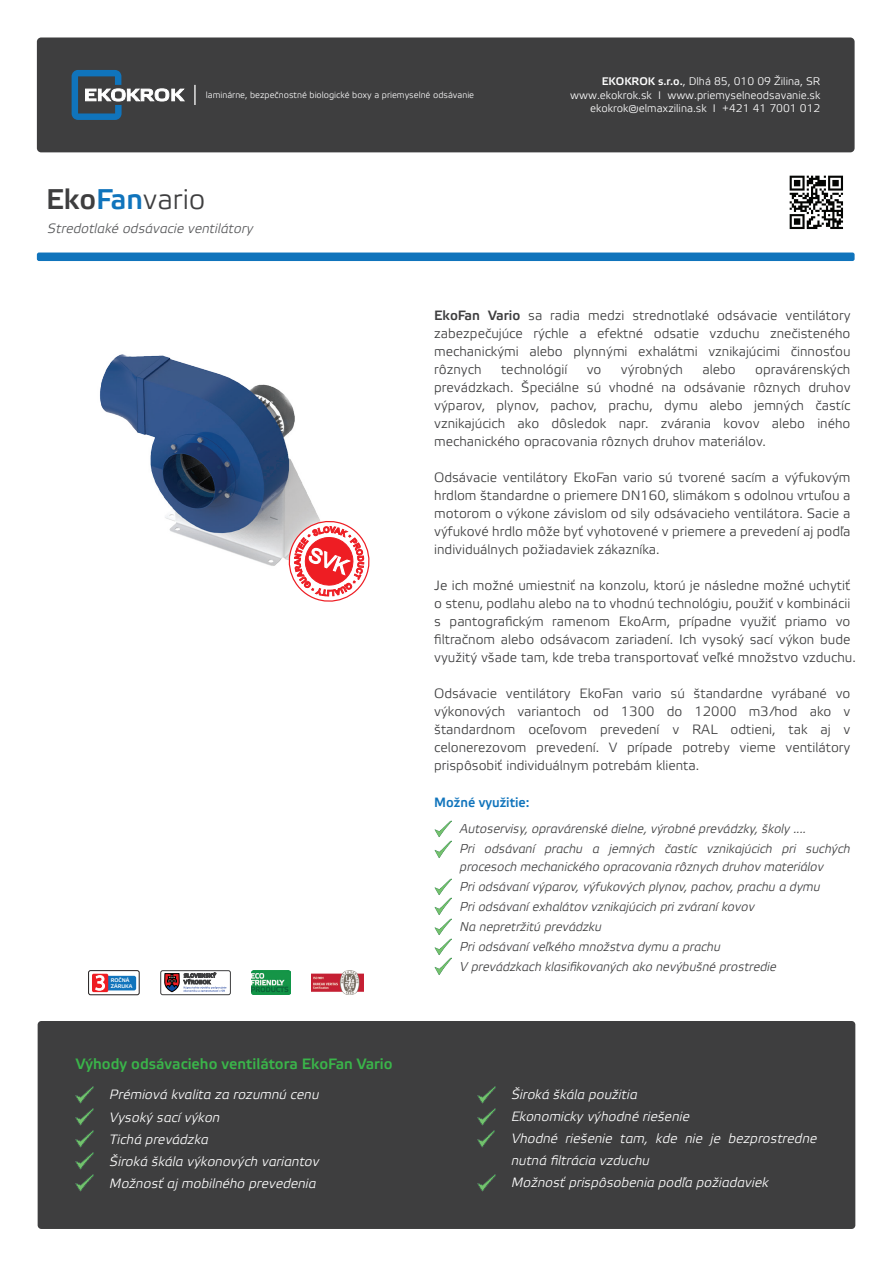
<style>
.page{position:relative;width:893px;height:1263px;background:#fff}
.page>*{position:absolute;margin:0;border:0;box-sizing:border-box;transform-origin:0 0}
.t1{font:28.5px "Elektra Light Pro";color:#3e3e3f}
.t2{font:700 15px "Elektra Light Pro";color:#3ab54a}
.t3{font:13.5px/18px "Elektra Light Pro";color:#3e3e3f;text-align:justify}
.t4{font:italic 13.5px/22px "Elektra Light Pro";color:#fff}
.t5{font:italic 13.5px "Elektra Light Pro";color:#57585a}
.t6{font:700 13.5px "Elektra Light Pro";color:#1074bc}
.t7{font:italic 12.75px/20px "Elektra Light Pro";color:#3e3e3f}
.t8{font:10.95px/13.2px "Elektra Light Pro";color:#fff;text-align:right}
.t9{font:9px "Elektra Light Pro";color:#fff}
.t10{font:700 5.25px/6.3px "Elektra Light Pro";color:#fff}
.s1{font-weight:700}
.s2{font-weight:700;color:#1074bc}
</style>
<div class="page">
<div style="left:38px;top:1021px;width:817px;height:208px;background:#3e3e3f;border-radius:4px"></div>
<img style="left:477px;top:1174px;width:18px;height:17px">
<img style="left:477px;top:1108px;width:18px;height:18px">
<img style="left:477px;top:1130px;width:18px;height:17px">
<img style="left:477px;top:1086px;width:18px;height:17px">
<img style="left:76px;top:1174px;width:17px;height:18px">
<img style="left:76px;top:1152px;width:17px;height:18px">
<img style="left:76px;top:1108px;width:17px;height:17px">
<img style="left:76px;top:1130px;width:17px;height:17px">
<img style="left:76px;top:1086px;width:17px;height:17px">
<div style="left:37px;top:252px;width:818px;height:9px;background:#1074bc;border-radius:2px"></div>
<img style="left:789px;top:175px;width:54px;height:54px">
<div style="left:37px;top:37px;width:818px;height:115px;background:#3e3e3f;border-radius:4px"></div>
<hr style="left:194px;top:85px;width:2px;height:20px;background:#fff">
<svg style="left:72px;top:70px;width:113px;height:50px"></svg>
<div style="left:160px;top:970px;width:71px;height:25px;border:1px solid #3e3e3f;border-radius:2px"></div>
<svg style="left:165px;top:972px;width:61px;height:20px"></svg>
<img style="left:252px;top:971px;width:38px;height:24px">
<img style="left:312px;top:971px;width:52px;height:24px">
<svg style="left:89px;top:970px;width:50px;height:25px"></svg>
<div style="left:88px;top:970px;width:52px;height:25px;border:1px solid #231f20;border-radius:2px"></div>
<div style="left:92px;top:976px;width:44px;height:14px;background:#1074bc;border-radius:2px"></div>
<div style="left:92px;top:974px;width:16px;height:18px;background:#ee1d23;border-radius:2px"></div>
<svg style="left:95px;top:975px;width:10px;height:16px"></svg>
<img style="left:434px;top:918px;width:17px;height:17px">
<img style="left:434px;top:938px;width:17px;height:17px">
<img style="left:434px;top:957px;width:17px;height:18px">
<img style="left:434px;top:878px;width:17px;height:17px">
<img style="left:434px;top:898px;width:17px;height:17px">
<img style="left:434px;top:841px;width:17px;height:17px">
<img style="left:434px;top:820px;width:17px;height:17px">
<img style="left:37px;top:260px;width:281px;height:306px">
<svg style="left:284px;top:516px;width:86px;height:86px"></svg>
<p class="t9" style="left:206px;top:90px;width:270px">laminárne, bezpečnostné biologické boxy a priemyselné odsávanie</p>
<h1 class="t1" style="left:46px;top:184px;width:161px"><span class="s1">Eko</span><span class="s2">Fan</span>vario</h1>
<p class="t5" style="left:48px;top:221px;width:207px">Stredotlaké odsávacie ventilátory</p>
<p class="t8" style="left:570px;top:75px;width:252px"><span class="s1">EKOKROK s.r.o.</span>, Dlhá 85, 010 09 Žilina, SR www.ekokrok.sk I www.priemyselneodsavanie.sk ekokrok@elmaxzilina.sk I +421 41 7001 012</p>
<p class="t3" style="left:434px;top:307px;width:418px"><span class="s1">EkoFan Vario</span> sa radia medzi strednotlaké odsávacie ventilátory zabezpečujúce rýchle a efektné odsatie vzduchu znečisteného mechanickými alebo plynnými exhalátmi vznikajúcimi činnosťou rôznych</p>
<p class="t3" style="left:434px;top:361px;width:418px;text-indent:321px">opravárenských prevádzkach. Špeciálne sú vhodné na odsávanie rôznych druhov výparov, plynov, pachov, prachu, dymu alebo jemných častíc vznikajúcich ako dôsledok napr. zvárania kovov alebo iného mechanického opracovania rôznych druhov materiálov.</p>
<p class="t3" style="left:434px;top:469px;width:418px">Odsávacie ventilátory EkoFan vario sú tvorené sacím a výfukovým hrdlom štandardne o priemere DN160, slimákom s odolnou vrtuľou a motorom o výkone závislom od sily odsávacieho ventilátora. Sacie a výfukové hrdlo môže byť vyhotovené v priemere a prevedení aj podľa individuálnych požiadaviek zákazníka.</p>
<p class="t3" style="left:434px;top:577px;width:423px;text-align:left">Je ich možné umiestniť na konzolu, ktorú je následne možné uchytiť o stenu, podlahu alebo na to vhodnú technológiu, použiť v kombinácii s pantografickým ramenom EkoArm, prípadne využiť priamo vo filtračnom alebo odsávacom zariadení. Ich vysoký sací výkon bude využitý všade tam, kde treba transportovať veľké množstvo vzduchu.</p>
<p class="t3" style="left:434px;top:685px;width:418px">Odsávacie ventilátory EkoFan vario sú štandardne vyrábané vo výkonových variantoch od 1300 do 12000 m3/hod ako v štandardnom oceľovom prevedení v RAL odtieni, tak aj v celonerezovom prevedení. V prípade potreby vieme ventilátory prispôsobiť individuálnym potrebám klienta.</p>
<p class="t3" style="left:501px;top:361px;width:68px">technológií</p>
<p class="t3" style="left:587px;top:361px;width:16px">vo</p>
<p class="t3" style="left:621px;top:361px;width:64px">výrobných</p>
<p class="t3" style="left:703px;top:361px;width:35px">alebo</p>
<p class="t6" style="left:434px;top:794px;width:97px">Možné využitie:</p>
<p class="t7" style="left:460px;top:819px;width:392px">Autoservisy, opravárenské dielne, výrobné prevádzky, školy ....<br>Pri odsávaní prachu a jemných častíc vznikajúcich pri suchých</p>
<p class="t7" style="left:460px;top:857px;width:365px">procesoch mechanického opracovania rôznych druhov materiálov<br>Pri odsávaní výparov, výfukových plynov, pachov, prachu a dymu<br>Pri odsávaní exhalátov vznikajúcich pri zváraní kovov</p>
<p class="t7" style="left:460px;top:917px;width:262px">Na nepretržitú prevádzku<br>Pri odsávaní veľkého množstva dymu a prachu</p>
<p class="t10" style="left:111px;top:977px;width:23px">ROČNÁ<br>ZÁRUKA</p>
<p class="t2" style="left:76px;top:1056px;width:318px">Výhody odsávacieho ventilátora EkoFan Vario</p>
<p class="t7" style="left:460px;top:957px;width:318px">V prevádzkach klasifikovaných ako nevýbušné prostredie</p>
<p class="t4" style="left:110px;top:1084px;width:211px">Prémiová kvalita za rozumnú cenu</p>
<p class="t4" style="left:511px;top:1084px;width:128px">Široká škála použitia</p>
<p class="t4" style="left:110px;top:1128px;width:211px">Tichá prevádzka<br>Široká škála výkonových variantov<br>Možnosť aj mobilného prevedenia</p>
<p class="t4" style="left:511px;top:1106px;width:307px">Ekonomicky výhodné riešenie<br>Vhodné riešenie tam, kde nie je bezprostredne nutná filtrácia vzduchu<br>Možnosť prispôsobenia podľa požiadaviek</p>
<p class="t4" style="left:110px;top:1106px;width:112px">Vysoký sací výkon</p>
</div>
